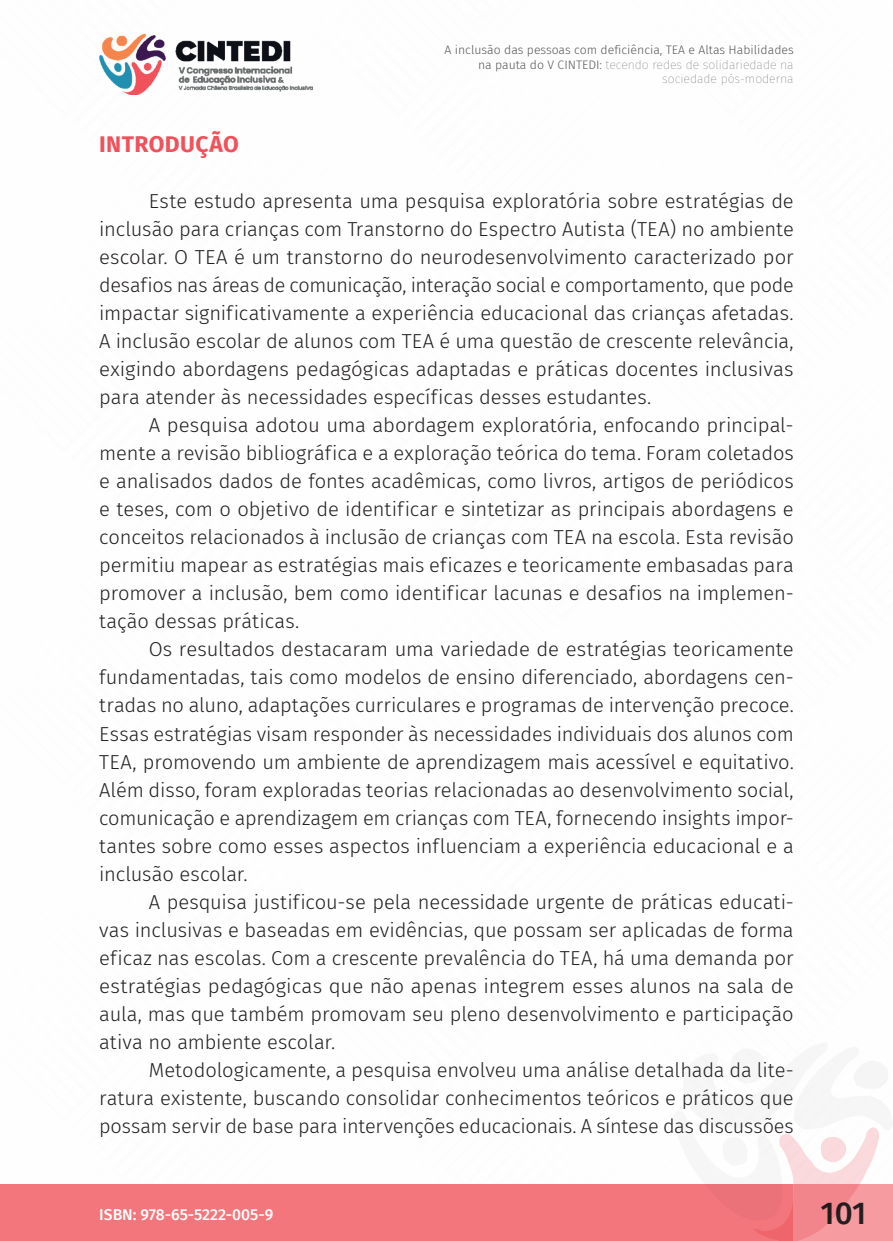
<style>
.page{position:relative;width:893px;height:1241px;background:#fff}
.page>*{position:absolute;margin:0;border:0;box-sizing:border-box;transform-origin:0 0}
.t1{font:500 31.5px "Fira Sans";color:#231f20}
._5_INTRODUCAO{font:700 22.75px "Fira Sans";letter-spacing:.02em;color:#f0515a}
._6_CORPO{font:300 20.12px/28px "Fira Sans";letter-spacing:-.005em;color:#231f20;text-align:justify}
.t2{font:500 15.75px "Fira Sans";color:#fff}
.t3{font:300 12.25px/14.7px "Fira Sans";color:#57585a;text-align:right}
.s1{font-weight:100}
</style>
<div class="page">
<div style="left:0;top:1184px;width:794px;height:56px;background:#f2767c"></div>
<img style="left:99px;top:33px;width:214px;height:61px">
<svg style="left:688px;top:1049px;width:205px;height:191px"></svg>
<p class="t3" style="left:444px;top:42px;width:351px">A inclusão das pessoas com deficiência, TEA e Altas Habilidades na pauta do V CINTEDI: <span class="s1">tecendo redes de solidariedade na sociedade pós-moderna</span></p>
<p class="_5_INTRODUCAO" style="left:99px;top:125px;width:141px">INTRODUÇÃO</p>
<p class="_6_CORPO" style="left:99px;top:187px;width:696px;text-indent:50px">Este estudo apresenta uma pesquisa exploratória sobre estratégias de inclusão para crianças com Transtorno do Espectro Autista (TEA) no ambiente escolar. O TEA é um transtorno do neurodesenvolvimento caracterizado por desafios nas áreas de comunicação, interação social e comportamento, que pode impactar significativamente a experiência educacional das crianças afetadas.<br>A inclusão escolar de alunos com TEA é uma questão de crescente relevância, exigindo abordagens pedagógicas adaptadas e práticas docentes inclusivas para atender às necessidades específicas desses estudantes.</p>
<p class="_6_CORPO" style="left:99px;top:411px;width:696px;text-indent:50px">A pesquisa adotou uma abordagem exploratória, enfocando principal&shy;mente a revisão bibliográfica e a exploração teórica do tema. Foram coletados e analisados dados de fontes acadêmicas, como livros, artigos de periódicos e teses, com o objetivo de identificar e sintetizar as principais abordagens e conceitos relacionados à inclusão de crianças com TEA na escola. Esta revisão permitiu mapear as estratégias mais eficazes e teoricamente embasadas para promover a inclusão, bem como identificar lacunas e desafios na implemen&shy;tação dessas práticas.</p>
<p class="_6_CORPO" style="left:99px;top:635px;width:696px;text-indent:50px">Os resultados destacaram uma variedade de estratégias teoricamente fundamentadas, tais como modelos de ensino diferenciado, abordagens cen&shy;tradas no aluno, adaptações curriculares e programas de intervenção precoce.<br>Essas estratégias visam responder às necessidades individuais dos alunos com TEA, promovendo um ambiente de aprendizagem mais acessível e equitativo.<br>Além disso, foram exploradas teorias relacionadas ao desenvolvimento social, comunicação e aprendizagem em crianças com TEA, fornecendo insights impor&shy;tantes sobre como esses aspectos influenciam a experiência educacional e a inclusão escolar.</p>
<p class="_6_CORPO" style="left:99px;top:887px;width:696px;text-indent:50px">A pesquisa justificou-se pela necessidade urgente de práticas educati&shy;vas inclusivas e baseadas em evidências, que possam ser aplicadas de forma eficaz nas escolas. Com a crescente prevalência do TEA, há uma demanda por estratégias pedagógicas que não apenas integrem esses alunos na sala de aula, mas que também promovam seu pleno desenvolvimento e participação ativa no ambiente escolar.</p>
<p class="_6_CORPO" style="left:99px;top:1055px;width:696px;text-indent:50px">Metodologicamente, a pesquisa envolveu uma análise detalhada da lite&shy;ratura existente, buscando consolidar conhecimentos teóricos e práticos que possam servir de base para intervenções educacionais. A síntese das discussões</p>
<p class="t2" style="left:99px;top:1201px;width:176px">ISBN: 978-65-5222-005-9</p>
<h1 class="t1" style="left:820px;top:1187px;width:47px">101</h1>
</div>
